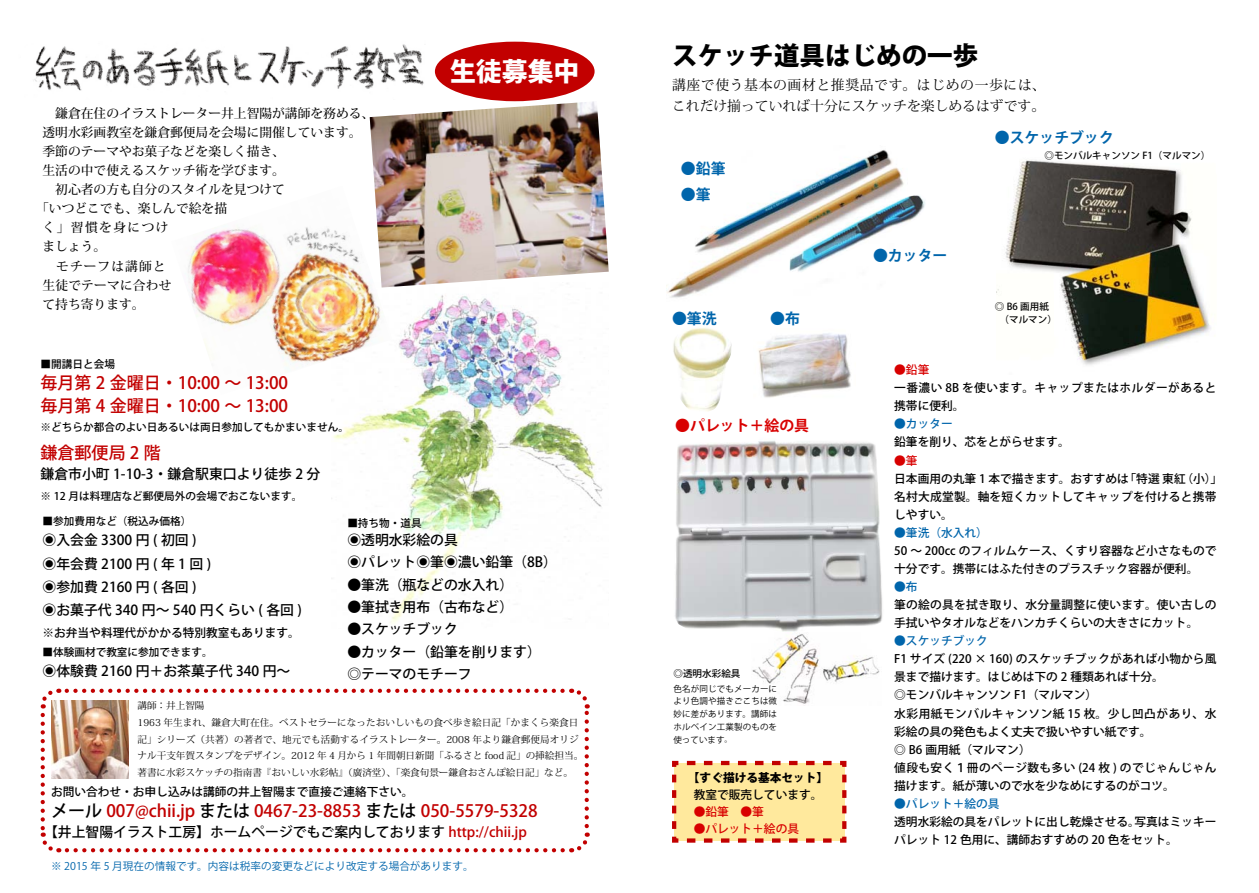
<style>
.page{position:relative;width:1259px;height:893px;background:#fff}
.page>*{position:absolute;margin:0;border:0;box-sizing:border-box;transform-origin:0 0}
.t1{font:800 25.95px "Koz Go Pr 6 N";color:#fff}
.t2{font:800 25.5px "Koz Go Pr 6 N";color:#000}
.t3{font:500 16.95px/23.4px "Koz Go Pr 6 N";color:#c20000}
.t4{font:700 14.85px "Koz Go Pr 6 N";color:#0065ab}
.t5{font:700 14.85px "Koz Go Pr 6 N";color:#d80000}
.t6{font:500 13.8px/23.4px "Koz Go Pr 6 N";color:#000}
.t7{font:13.8px/20.2px "Koz Min Pro";color:#000}
.t8{font:500 12.75px "Koz Min Pr 6 N";color:#000}
.t9{font:500 12.75px "Koz Min Pr 6 N";letter-spacing:.11em;color:#000}
.t10{font:500 12.75px "Koz Min Pr 6 N";letter-spacing:.08em;color:#000}
.t11{font:500 11.7px/18px "Koz Go Pr 6 N";color:#000}
.t12{font:500 11.7px/18px "Koz Go Pr 6 N";letter-spacing:.02em;color:#000}
.t13{font:500 11.7px/18px "Koz Go Pr 6 N";letter-spacing:.04em;color:#000}
.t14{font:500 11.7px "Koz Go Pr 6 N";color:#0065ab}
.t15{font:500 11.7px "Koz Go Pr 6 N";color:#d80000}
.t16{font:800 11.7px "Koz Go Pr 6 N";color:#000}
.t17{font:500 10.65px "Koz Go Pr 6 N";color:#000}
.t18{font:10.65px "Koz Go Pr 6 N";color:#0065ab}
.t19{font:9.6px/16.8px "Koz Min Pro";letter-spacing:.005em;color:#000}
.t20{font:500 9.6px/13.8px "Koz Go Pr 6 N";color:#000}
.t21{font:8.55px/12.8px "Koz Go Pr 6 N";letter-spacing:.015em;color:#000;text-align:justify}
.s1{color:#000}
.s2{color:#c20000}
.s3{font-size:7.5px}
</style>
<div class="page">
<div style="left:435px;top:42px;width:159px;height:59px;background:#c20000;border-radius:50%"></div>
<img style="left:667px;top:150px;width:237px;height:148px">
<img style="left:758px;top:333px;width:93px;height:65px">
<img style="left:789px;top:195px;width:136px;height:78px">
<img style="left:996px;top:160px;width:216px;height:205px">
<img style="left:675px;top:440px;width:208px;height:192px">
<img style="left:752px;top:634px;width:128px;height:70px">
<img style="left:673px;top:327px;width:58px;height:84px">
<svg style="left:672px;top:760px;width:175px;height:83px;background:#fad996"></svg>
<img style="left:333px;top:295px;width:270px;height:329px">
<img style="left:188px;top:227px;width:204px;height:168px">
<img style="left:370px;top:101px;width:239px;height:187px">
<img style="left:34px;top:44px;width:390px;height:47px">
<img style="left:51px;top:708px;width:78px;height:71px">
<svg style="left:40px;top:715px;width:19px;height:138px"></svg>
<svg style="left:67px;top:832px;width:523px;height:21px"></svg>
<svg style="left:570px;top:688px;width:20px;height:138px"></svg>
<svg style="left:40px;top:688px;width:522px;height:20px"></svg>
<p class="t8" style="left:43px;top:106px;width:333px">　鎌倉在住のイラストレーター井上智陽が講師を務める、</p>
<p class="t8" style="left:43px;top:125px;width:320px">透明水彩画教室を鎌倉郵便局を会場に開催しています。</p>
<p class="t8" style="left:43px;top:144px;width:244px">季節のテーマやお菓子などを楽しく描き、</p>
<p class="t8" style="left:43px;top:163px;width:244px">生活の中で使えるスケッチ術を学びます。</p>
<p class="t8" style="left:43px;top:182px;width:244px">　初心者の方も自分のスタイルを見つけて</p>
<p class="t8" style="left:36px;top:201px;width:192px">「いつどこでも、楽しんで絵を描</p>
<p class="t9" style="left:43px;top:220px;width:128px">く」習慣を身につけ</p>
<p class="t8" style="left:43px;top:240px;width:65px">ましょう。</p>
<p class="t10" style="left:43px;top:259px;width:124px">　モチーフは講師と</p>
<p class="t8" style="left:43px;top:278px;width:130px">生徒でテーマに合わせ</p>
<p class="t8" style="left:43px;top:297px;width:104px">て持ち寄ります。</p>
<h1 class="t1" style="left:450px;top:57px;width:131px">生徒募集中</h1>
<p class="t17" style="left:41px;top:358px;width:76px">■開講日と会場</p>
<h3 class="t3" style="left:41px;top:371px;width:249px">毎月第 2 金曜日・10:00 〜 13:00毎月第 4 金曜日・10:00 〜 13:00</h3>
<p class="t17" style="left:41px;top:422px;width:310px">※どちらか都合のよい日あるいは両日参加してもかまいません。</p>
<h3 class="t3" style="left:41px;top:441px;width:122px">鎌倉郵便局 2 階</h3>
<p class="t6" style="left:41px;top:463px;width:281px">鎌倉市小町 1-10-3・鎌倉駅東口より徒歩 2 分</p>
<p class="t17" style="left:41px;top:490px;width:263px">※ 12 月は料理店など郵便局外の会場でおこないます。</p>
<p class="t17" style="left:43px;top:515px;width:150px">■参加費用など（税込み価格）</p>
<p class="t6" style="left:43px;top:529px;width:261px">◉入会金 3300 円 ( 初回 )<br>◉年会費2100円(年1回)<br>◉参加費 2160 円 ( 各回 )<br>◉お菓子代 340 円〜 540 円くらい ( 各回 )</p>
<p class="t11" style="left:43px;top:624px;width:259px">※お弁当や料理代がかかる特別教室もあります。</p>
<p class="t17" style="left:347px;top:517px;width:76px">■持ち物・道具</p>
<p class="t6" style="left:347px;top:529px;width:211px;line-height:22.4px">◉透明水彩絵の具<br>◉パレット◉筆◉濃い鉛筆（8B）</p>
<p class="t6" style="left:347px;top:573px;width:167px">●筆洗（瓶などの水入れ）</p>
<p class="t6" style="left:347px;top:596px;width:167px">●筆拭き用布（古布など）</p>
<p class="t6" style="left:347px;top:618px;width:112px">●スケッチブック</p>
<p class="t6" style="left:347px;top:641px;width:195px;line-height:22.4px">●カッター（鉛筆を削ります）◎テーマのモチーフ</p>
<p class="t17" style="left:43px;top:646px;width:172px">■体験画材で教室に参加できます。</p>
<p class="t6" style="left:43px;top:659px;width:249px">◉体験費 2160 円＋お茶菓子代 340 円〜</p>
<p class="t19" style="left:137px;top:697px;width:447px">講師：井上智陽<br>1963 年生まれ、鎌倉大町在住。ベストセラーになったおいしいもの食べ歩き絵日記「かまくら楽食日記」シリーズ（共著）の著者で、地元でも活動するイラストレーター。2008 年より鎌倉郵便局オリジナル干支年賀スタンプをデザイン。2012 年 4 月から 1 年間朝日新聞「ふるさと food 記」の挿絵担当。著書に水彩スケッチの指南書『おいしい水彩帖』（廣済堂）、「楽食旬景ー鎌倉おさんぽ絵日記」など。</p>
<p class="t11" style="left:51px;top:783px;width:364px">お問い合わせ・お申し込みは講師の井上智陽まで直接ご連絡下さい。</p>
<h3 class="t3" style="left:51px;top:799px;width:488px"><span class="s1">メール</span> 007@chii.jp <span class="s1">または</span> 0467-23-8853 <span class="s1">または</span> 050-5579-5328</h3>
<p class="t6" style="left:44px;top:820px;width:484px">【井上智陽イラスト工房】ホームページでもご案内しております <span class="s2">http://chii.jp</span></p>
<p class="t18" style="left:51px;top:860px;width:424px">※ 2015 年 5 月現在の情報です。内容は税率の変更などにより改定する場合があります。</p>
<h2 class="t2" style="left:672px;top:41px;width:308px">スケッチ道具はじめの一歩</h2>
<p class="t7" style="left:672px;top:75px;width:375px">講座で使う基本の画材と推奨品です。はじめの一歩には、これだけ揃っていれば十分にスケッチを楽しめるはずです。</p>
<p class="t4" style="left:681px;top:160px;width:46px">●鉛筆</p>
<p class="t4" style="left:681px;top:186px;width:31px">●筆</p>
<p class="t4" style="left:672px;top:310px;width:46px">●筆洗</p>
<p class="t4" style="left:770px;top:310px;width:31px">●布</p>
<p class="t5" style="left:675px;top:417px;width:135px">●パレット＋絵の具</p>
<p class="t20" style="left:673px;top:667px;width:68px">◎透明水彩絵具</p>
<p class="t21" style="left:673px;top:682px;width:105px">色名が同じでもメーカーにより色調や描きごこちは微妙に差があります。講師はホルベイン工業製のものを使っています<span class="s3">。</span></p>
<p class="t16" style="left:688px;top:771px;width:142px">【すぐ描ける基本セット】</p>
<p class="t11" style="left:694px;top:786px;width:130px">教室で販売しています。</p>
<p class="t15" style="left:694px;top:805px;width:72px">●鉛筆　●筆</p>
<p class="t15" style="left:694px;top:822px;width:107px">●パレット＋絵の具</p>
<p class="t4" style="left:995px;top:130px;width:121px">●スケッチブック</p>
<p class="t4" style="left:873px;top:247px;width:76px">●カッター</p>
<p class="t20" style="left:1044px;top:149px;width:167px">◎モンバルキャンソン F1（マルマン）</p>
<p class="t20" style="left:994px;top:299px;width:64px">◎ B6 画用紙　（マルマン）</p>
<p class="t15" style="left:894px;top:363px;width:37px">●鉛筆</p>
<p class="t13" style="left:894px;top:379px;width:324px">一番濃い 8B を使います。キャップまたはホルダーがあると携帯に便利。</p>
<p class="t14" style="left:894px;top:418px;width:60px">●カッター</p>
<p class="t11" style="left:894px;top:433px;width:177px">鉛筆を削り、芯をとがらせます。</p>
<p class="t15" style="left:894px;top:454px;width:25px">●筆</p>
<p class="t12" style="left:894px;top:470px;width:329px">日本画用の丸筆 1 本で描きます。おすすめは「特選 東紅（小）」名村大成堂製。軸を短くカットしてキャップを付けると携帯しやすい。</p>
<p class="t14" style="left:894px;top:526px;width:95px">●筆洗（水入れ）</p>
<p class="t11" style="left:894px;top:542px;width:324px">50 〜 200cc のフィルムケース、くすり容器など小さなもので十分です。携帯にはふた付きのプラスチック容器が便利。</p>
<p class="t14" style="left:894px;top:580px;width:25px">●布</p>
<p class="t11" style="left:894px;top:596px;width:324px">筆の絵の具を拭き取り、水分量調整に使います。使い古しの手拭いやタオルなどをハンカチくらいの大きさにカット。</p>
<p class="t14" style="left:894px;top:634px;width:95px">●スケッチブック</p>
<p class="t11" style="left:894px;top:650px;width:324px">F1 サイズ (220 × 160) のスケッチブックがあれば小物から風景まで描けます。はじめは下の 2 種類あれば十分。<br>◎モンバルキャンソン F1（マルマン）<br>水彩用紙モンバルキャンソン紙 15 枚。少し凹凸があり、水彩絵の具の発色もよく丈夫で扱いやすい紙です。<br>◎ B6 画用紙（マルマン）<br>値段も安く１冊のページ数も多い (24 枚 ) のでじゃんじゃん描けます。紙が薄いので水を少なめにするのがコツ。</p>
<p class="t14" style="left:894px;top:797px;width:107px">●パレット＋絵の具</p>
<p class="t11" style="left:894px;top:813px;width:324px">透明水彩絵の具をパレットに出し乾燥させる。写真はミッキーパレット 12 色用に、講師おすすめの 20 色をセット。</p>
</div>
